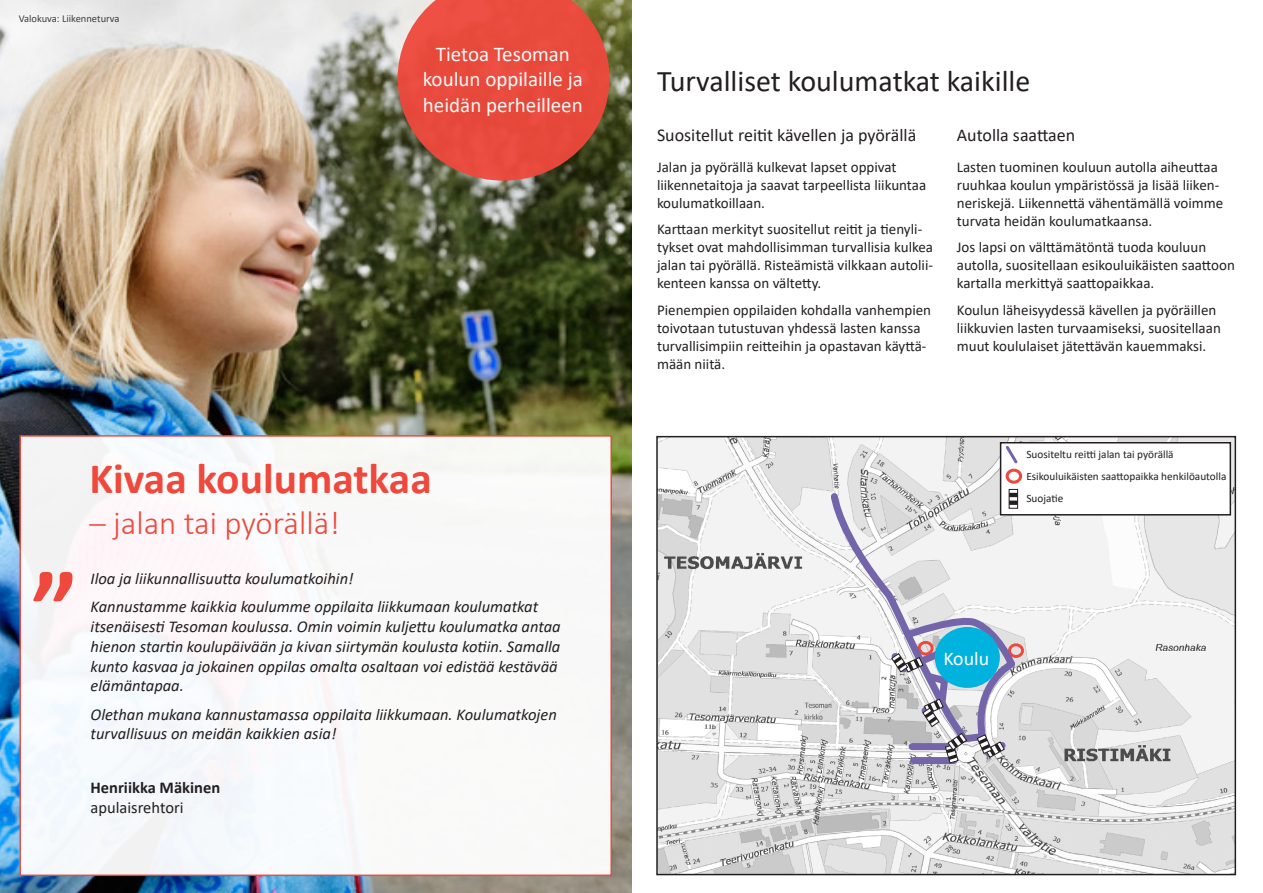
<style>
.page{position:relative;width:1263px;height:893px;background:#fff}
.page>*{position:absolute;margin:0;border:0;box-sizing:border-box;transform-origin:0 0}
.t1{font:700 105px "Calibri";color:#ef483c}
.t2{font:700 43.5px "Calibri";color:#ef483c}
.t3{font:300 33px "Calibri";color:#ef483c}
.t4{font:30px "Calibri";color:#231f20}
.t5{font:21px/25.2px "Calibri";color:#fff;text-align:center}
.alaotsikko{font:19.5px "Calibri";color:#fff}
.alaotsikko-2{font:18px "Calibri";color:#231f20}
.tervehdys{font:italic 16.5px/19.8px "Calibri";color:#231f20}
.t6{font:700 16.5px/19.8px "Calibri";color:#231f20}
.leipä{font:15px/18px "Calibri";color:#231f20}
.alaotsikko-3{font:11.25px "Calibri";color:#231f20}
.t7{font:10.5px "Calibri";color:#3e3e3f}
.s1{font-weight:400}
</style>
<div class="page">
<img style="left:0;top:0;width:631px;height:893px">
<div style="left:19px;top:435px;width:593px;height:441px;background:#f8f9f9;border:2px solid #ef483c"></div>
<img style="left:659px;top:439px;width:574px;height:433px">
<div style="left:656px;top:436px;width:580px;height:439px;border:2px solid #231f20"></div>
<div style="left:1008px;top:643px;width:16px;height:15px;border:3px solid #ef483c;border-radius:50%"></div>
<div style="left:1000px;top:443px;width:230px;height:72px;background:#fff"></div>
<div style="left:1000px;top:442px;width:231px;height:74px;border:2px solid #231f20"></div>
<div style="left:1009px;top:489px;width:9px;height:20px;border:1px solid #231f20"></div>
<svg style="left:1003px;top:443px;width:17px;height:21px"></svg>
<div style="left:1006px;top:469px;width:16px;height:15px;border:3px solid #ef483c;border-radius:50%"></div>
<svg style="left:827px;top:490px;width:191px;height:278px"></svg>
<svg style="left:398px;top:0;width:211px;height:181px;background:#d35040"></svg>
<p class="t7" style="left:19px;top:11px;width:102px">Valokuva: Liikenneturva</p>
<h3 class="t5" style="left:423px;top:41px;width:162px">Tietoa Tesoman koulun oppilaille ja heidän perheilleen</h3>
<p class="t1" style="left:32px;top:535px;width:47px">”</p>
<p class="t2" style="left:89px;top:448px;width:344px">Kivaa koulumatkaa</p>
<p class="t3" style="left:89px;top:502px;width:252px">– jalan tai pyörällä!</p>
<p class="tervehdys" style="left:91px;top:568px;width:264px">Iloa ja liikunnallisuutta koulumatkoihin!</p>
<p class="tervehdys" style="left:91px;top:596px;width:472px">Kannustamme kaikkia koulumme oppilaita liikkumaan koulumatkat itsenäisesti Tesoman koulussa. Omin voimin kuljettu koulumatka antaa hienon startin koulupäivään ja kivan siirtymän koulusta kotiin. Samalla kunto kasvaa ja jokainen oppilas omalta osaltaan voi edistää kestävää elämäntapaa.</p>
<p class="tervehdys" style="left:91px;top:703px;width:468px">Olethan mukana kannustamassa oppilaita liikkumaan. Koulumatkojen turvallisuus on meidän kaikkien asia!</p>
<p class="t6" style="left:91px;top:777px;width:131px">Henriikka Mäkinen <span class="s1">apulaisrehtori</span></p>
<p class="t4" style="left:657px;top:60px;width:375px">Turvalliset koulumatkat kaikille</p>
<p class="alaotsikko-2" style="left:657px;top:123px;width:261px">Suositellut reitit kävellen ja pyörällä</p>
<p class="leipä" style="left:657px;top:157px;width:271px">Jalan ja pyörällä kulkevat lapset oppivat liikennetaitoja ja saavat tarpeellista liikuntaa koulumatkoillaan.</p>
<p class="leipä" style="left:657px;top:220px;width:278px">Karttaan merkityt suositellut reitit ja tienyli&shy;tykset ovat mahdollisimman turvallisia kulkea jalan tai pyörällä. Risteämistä vilkkaan autolii&shy;kenteen kanssa on vältetty.</p>
<p class="leipä" style="left:657px;top:300px;width:276px">Pienempien oppilaiden kohdalla vanhempien toivotaan tutustuvan yhdessä lasten kanssa turvallisimpiin reitteihin ja opastavan käyttä&shy;mään niitä.</p>
<p class="alaotsikko-2" style="left:957px;top:123px;width:120px">Autolla saattaen</p>
<p class="leipä" style="left:957px;top:157px;width:268px">Lasten tuominen kouluun autolla aiheuttaa ruuhkaa koulun ympäristössä ja lisää liiken&shy;neriskejä. Liikennettä vähentämällä voimme turvata heidän koulumatkaansa.</p>
<p class="leipä" style="left:957px;top:238px;width:280px">Jos lapsi on välttämätöntä tuoda kouluun autolla, suositellaan esikouluikäisten saattoon kartalla merkittyä saattopaikkaa.</p>
<p class="leipä" style="left:957px;top:300px;width:266px">Koulun läheisyydessä kävellen ja pyöräillen liikkuvien lasten turvaamiseksi, suositellaan muut koululaiset jätettävän kauemmaksi.</p>
<p class="alaotsikko-3" style="left:1026px;top:446px;width:149px">Suositeltu reitti jalan tai pyörällä</p>
<p class="alaotsikko-3" style="left:1026px;top:468px;width:201px">Esikouluikäisten saattopaikka henkilöautolla</p>
<p class="alaotsikko-3" style="left:1026px;top:490px;width:38px">Suojatie</p>
<p class="alaotsikko" style="left:943px;top:645px;width:47px">Koulu</p>
</div>
